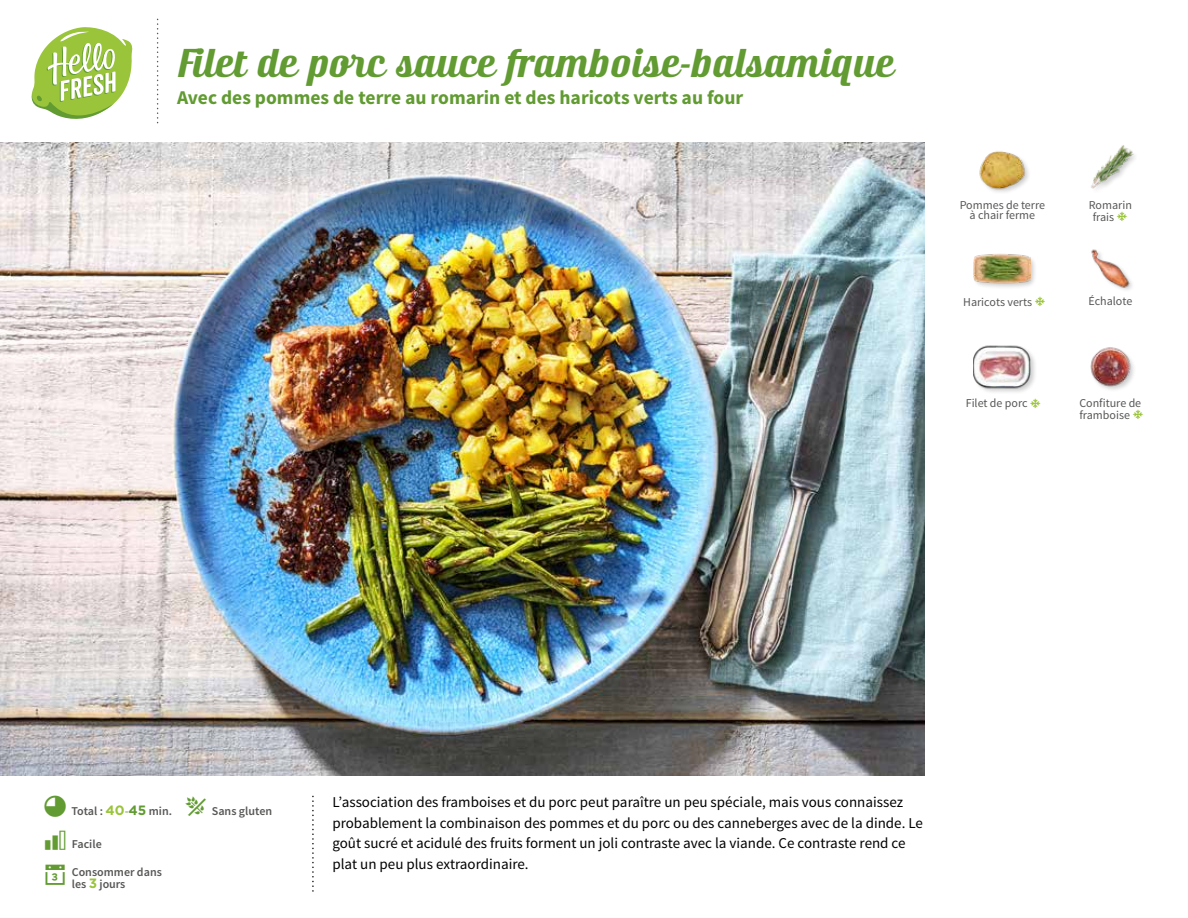
<style>
.page{position:relative;width:1188px;height:918px;background:#fff}
.page>*{position:absolute;margin:0;border:0;box-sizing:border-box;transform-origin:0 0}
.t1{font:42px "Ritts Cursive";color:#619b31}
.t2{font:25.5px "hellofresh icon font";color:#619b31}
.t3{font:700 19.5px "Source Sans Pro";color:#619b31}
.t4{font:15px/20.5px "Source Sans Pro";color:#000}
.t5{font:12px/12px "Source Sans Pro";color:#575756}
.t6{font:600 12px/12.9px "Source Sans Pro";color:#575756}
.s1{font-family:"Gotham";font-weight:700;font-size:13.5px;color:#9ac43a}
.s2{color:#87ac54}
.s3{font-family:"Gotham";font-weight:700;font-size:13.5px;color:#619b31}
</style>
<div class="page">
<svg style="left:31px;top:27px;width:102px;height:92px"></svg>
<img style="left:0;top:142px;width:925px;height:634px">
<img style="left:1091px;top:145px;width:44px;height:44px">
<img style="left:1090px;top:347px;width:44px;height:43px">
<img style="left:1091px;top:249px;width:41px;height:41px">
<img style="left:979px;top:151px;width:50px;height:41px">
<div style="left:972px;top:345px;width:66px;height:50px;background:#000;opacity:.2"></div>
<img style="left:973px;top:345px;width:57px;height:50px">
<div style="left:972px;top:253px;width:65px;height:38px;background:#000;opacity:.2"></div>
<img style="left:973px;top:253px;width:57px;height:38px">
<h1 class="t1" style="left:177px;top:39px;width:719px">Filet de porc sauce framboise-balsamique</h1>
<h3 class="t3" style="left:177px;top:85px;width:568px">Avec des pommes de terre au romarin et des haricots verts au four</h3>
<p class="t5" style="left:960px;top:200px;width:87px;line-height:10.5px;text-align:center">Pommes de terre à chair ferme</p>
<p class="t5" style="left:1093px;top:199px;width:41px;text-indent:-4px">Romarin frais</p>
<p class="t5" style="left:963px;top:296px;width:71px">Haricots verts</p>
<p class="t5" style="left:1088px;top:296px;width:45px">Échalote</p>
<p class="t5" style="left:966px;top:397px;width:63px">Filet de porc</p>
<p class="t5" style="left:1079px;top:397px;width:63px">Confiture de framboise</p>
<p class="t6" style="left:71px;top:805px;width:102px">Total : <span class="s1">40</span><span class="s2">-</span><span class="s3">45</span> min.</p>
<p class="t6" style="left:212px;top:804px;width:62px">Sans gluten</p>
<p class="t6" style="left:72px;top:838px;width:31px">Facile</p>
<p class="t6" style="left:72px;top:865px;width:92px">Consommer dans les <span class="s1">3</span> jours</p>
<h2 class="t2" style="left:43px;top:863px;width:27px">▪</h2>
<p class="t4" style="left:332px;top:792px;width:592px">L’association des framboises et du porc peut paraître un peu spéciale, mais vous connaissez probablement la combinaison des pommes et du porc ou des canneberges avec de la dinde. Le goût sucré et acidulé des fruits forment un joli contraste avec la viande. Ce contraste rend ce plat un peu plus extraordinaire.</p>
</div>
